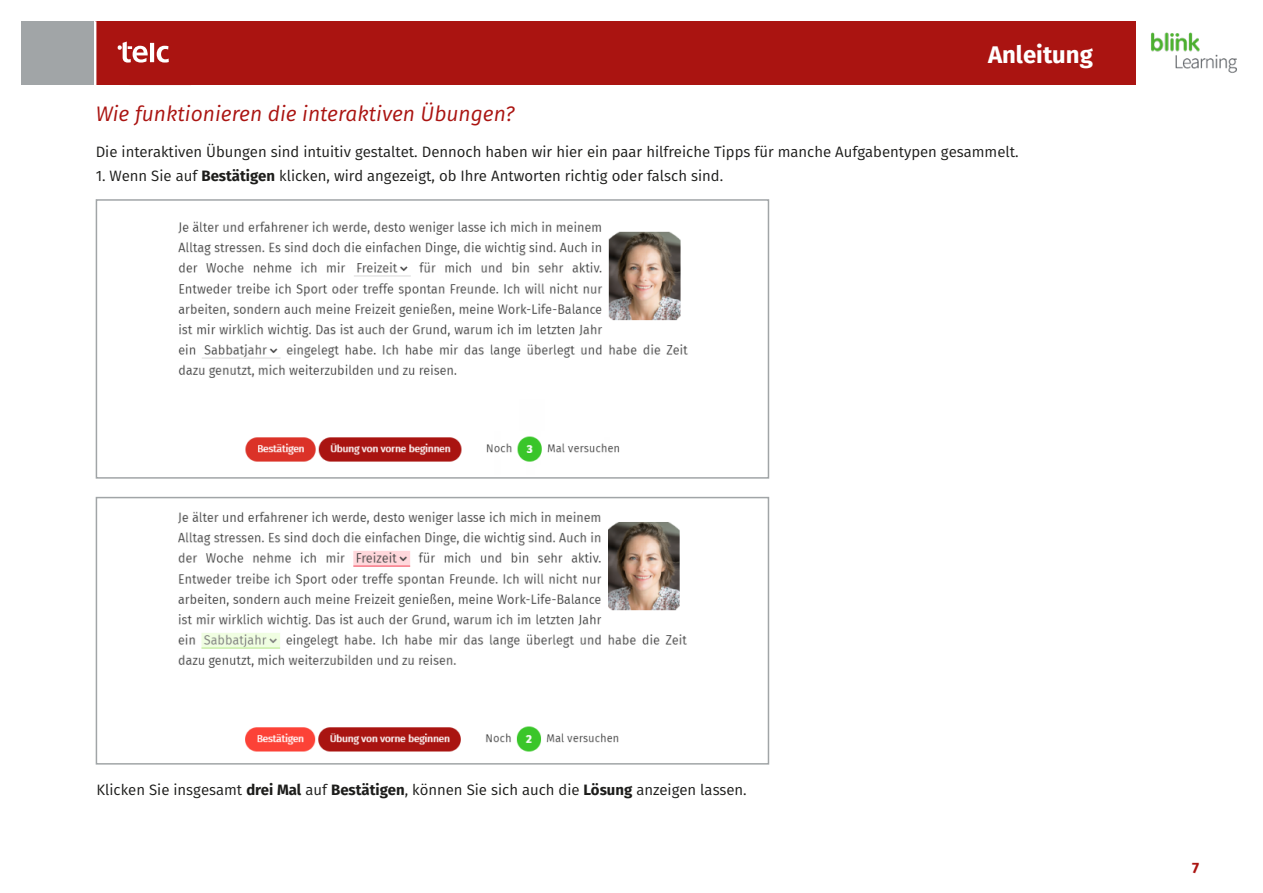
<style>
.page{position:relative;width:1263px;height:893px;background:#fff}
.page>*{position:absolute;margin:0;border:0;box-sizing:border-box;transform-origin:0 0}
.t1{font:700 24px "Fira Sans";color:#fff}
.Headline_2{font:italic 21px "Fira Sans";color:#aa1411}
.Grundschrift{font:15px "Fira Sans";color:#1d1d1b}
.t2{font:700 15px "Fira Sans";color:#aa1411}
.s1{font-weight:700}
</style>
<div class="page">
<div style="left:95px;top:21px;width:1040px;height:64px;background:#aa1411"></div>
<svg style="left:117px;top:41px;width:52px;height:22px"></svg>
<img style="left:1151px;top:32px;width:86px;height:41px">
<div style="left:21px;top:21px;width:73px;height:64px;background:#a1a5a7"></div>
<hr style="left:95px;top:21px;width:1px;height:64px;background:#fff">
<img style="left:178px;top:221px;width:510px;height:241px">
<div style="left:96px;top:199px;width:673px;height:280px;border:2px solid #a1a5a7"></div>
<img style="left:178px;top:511px;width:509px;height:241px">
<div style="left:96px;top:497px;width:673px;height:268px;border:2px solid #a1a5a7"></div>
<h1 class="t1" style="left:988px;top:34px;width:106px">Anleitung</h1>
<p class="Headline_2" style="left:96px;top:98px;width:421px">Wie funktionieren die interaktiven Übungen?</p>
<p class="Grundschrift" style="left:96px;top:141px;width:923px">Die interaktiven Übungen sind intuitiv gestaltet. Dennoch haben wir hier ein paar hilfreiche Tipps für manche Aufgabentypen gesammelt.</p>
<p class="Grundschrift" style="left:96px;top:165px;width:627px">1. Wenn Sie auf <span class="s1">Bestätigen</span> klicken, wird angezeigt, ob Ihre Antworten richtig oder falsch sind.</p>
<p class="Grundschrift" style="left:96px;top:779px;width:650px">Klicken Sie insgesamt <span class="s1">drei Mal</span> auf <span class="s1">Bestätigen</span>, können Sie sich auch die <span class="s1">Lösung</span> anzeigen lassen.</p>
<p class="t2" style="left:1192px;top:855px;width:9px">7</p>
</div>
